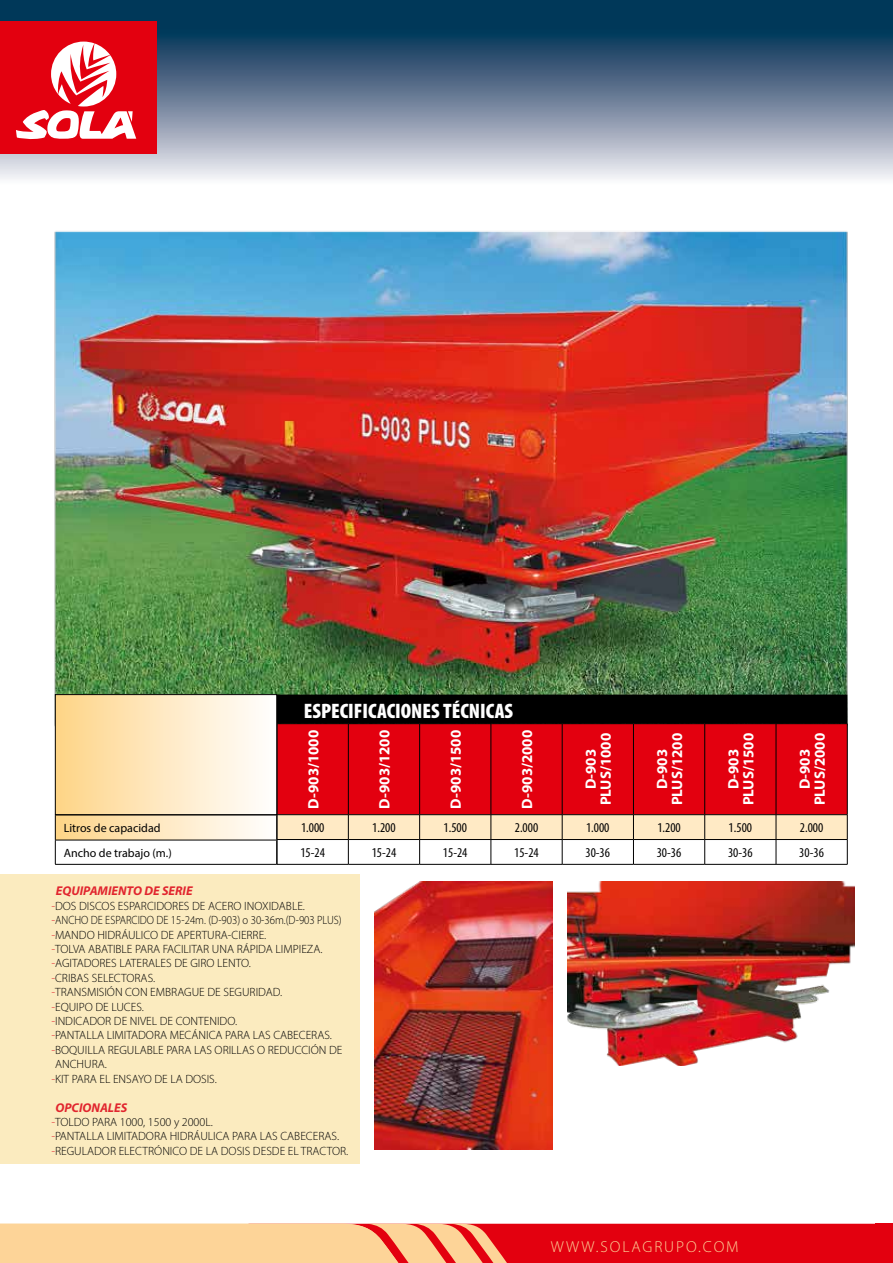
<style>
.page{position:relative;width:893px;height:1263px;background:#fff}
.page>*{position:absolute;margin:0;border:0;box-sizing:border-box;transform-origin:0 0}
.t1{font:900 condensed 21px "Myriad Pro";color:#fff}
.t2{font:300 15.9px "Myriad Pro";letter-spacing:.12em;color:#fdd498}
.t3{font:700 15px/15px "Myriad Pro";color:#fff;text-align:center}
.t4{font:condensed 13.5px "Myriad Pro";color:#000}
.t5{font:italic 700 12.75px "Myriad Pro";color:#e1252e}
.t6{font:300 12px/14.4px "Myriad Pro";color:#000}
.t7{font:300 12px "Myriad Pro";color:#000;scale:.9 1}
.t8{font:12px/24.8px "Myriad Pro";color:#000}
.s1{font-size:12.75px;color:#e1252e}
</style>
<div class="page">
<div style="left:0;top:0;width:893px;height:195px;background:#003859"></div>
<div style="left:0;top:21px;width:156px;height:133px;background:#e3000f"></div>
<img style="left:4px;top:21px;width:889px;height:1203px">
<img style="left:567px;top:881px;width:287px;height:185px">
<img style="left:374px;top:881px;width:179px;height:268px">
<div style="left:278px;top:724px;width:569px;height:90px;background:#e3000f"></div>
<hr style="left:277px;top:723px;width:71px;height:1px;background:#000">
<hr style="left:277px;top:724px;width:1px;height:90px;background:#000">
<hr style="left:348px;top:723px;width:72px;height:1px;background:#000">
<hr style="left:348px;top:724px;width:1px;height:90px;background:#000">
<hr style="left:420px;top:723px;width:71px;height:1px;background:#000">
<hr style="left:419px;top:724px;width:1px;height:90px;background:#000">
<hr style="left:491px;top:723px;width:71px;height:1px;background:#000">
<hr style="left:491px;top:724px;width:1px;height:90px;background:#000">
<hr style="left:562px;top:723px;width:71px;height:1px;background:#000">
<hr style="left:562px;top:724px;width:1px;height:90px;background:#000">
<hr style="left:633px;top:723px;width:72px;height:1px;background:#000">
<hr style="left:633px;top:724px;width:1px;height:90px;background:#000">
<hr style="left:705px;top:723px;width:71px;height:1px;background:#000">
<hr style="left:704px;top:724px;width:1px;height:90px;background:#000">
<hr style="left:776px;top:723px;width:71px;height:1px;background:#000">
<hr style="left:776px;top:724px;width:1px;height:90px;background:#000">
<hr style="left:847px;top:724px;width:1px;height:90px;background:#000">
<hr style="left:277px;top:814px;width:71px;height:1px;background:#000">
<hr style="left:348px;top:814px;width:72px;height:1px;background:#000">
<hr style="left:420px;top:814px;width:71px;height:1px;background:#000">
<hr style="left:491px;top:814px;width:71px;height:1px;background:#000">
<hr style="left:562px;top:814px;width:71px;height:1px;background:#000">
<hr style="left:633px;top:814px;width:72px;height:1px;background:#000">
<hr style="left:705px;top:814px;width:71px;height:1px;background:#000">
<hr style="left:776px;top:814px;width:71px;height:1px;background:#000">
<hr style="left:277px;top:864px;width:71px;height:1px;background:#000">
<hr style="left:348px;top:864px;width:72px;height:1px;background:#000">
<hr style="left:420px;top:864px;width:71px;height:1px;background:#000">
<hr style="left:491px;top:864px;width:71px;height:1px;background:#000">
<hr style="left:562px;top:864px;width:71px;height:1px;background:#000">
<hr style="left:633px;top:864px;width:72px;height:1px;background:#000">
<hr style="left:705px;top:864px;width:71px;height:1px;background:#000">
<hr style="left:776px;top:864px;width:71px;height:1px;background:#000">
<div style="left:277px;top:695px;width:570px;height:28px;background:#000"></div>
<div style="left:55px;top:815px;width:222px;height:25px;background:linear-gradient(to right,#fed488,#fff)"></div>
<div style="left:55px;top:840px;width:222px;height:24px;background:#fff"></div>
<hr style="left:55px;top:815px;width:222px;height:1px;background:#000">
<hr style="left:55px;top:840px;width:222px;height:1px;background:#000">
<svg style="left:55px;top:815px;width:1px;height:49px"></svg>
<svg style="left:276px;top:815px;width:572px;height:49px"></svg>
<hr style="left:55px;top:864px;width:222px;height:1px;background:#000">
<div style="left:55px;top:695px;width:222px;height:119px;background:linear-gradient(to right,#fed487,#fff)"></div>
<div style="left:55px;top:694px;width:222px;height:121px;border:1px solid #000"></div>
<svg style="left:0;top:1224px;width:893px;height:39px;background:#f06d55"></svg>
<p class="t8" style="left:64px;top:815px;width:110px">Litros de capacidad<br>Ancho de trabajo (m.)</p>
<h1 class="t1" style="left:304px;top:697px;width:211px">ESPECIFICACIONES TÉCNICAS</h1>
<p class="t3" style="left:305px;top:808px;width:80px;rotate:-90deg">D-903/1000</p>
<p class="t3" style="left:377px;top:808px;width:80px;rotate:-90deg">D-903/1200</p>
<p class="t3" style="left:448px;top:808px;width:80px;rotate:-90deg">D-903/1500</p>
<p class="t3" style="left:519px;top:808px;width:80px;rotate:-90deg">D-903/2000</p>
<p class="t3" style="left:583px;top:805px;width:74px;rotate:-90deg">D-903<br>PLUS/1000</p>
<p class="t3" style="left:654px;top:805px;width:74px;rotate:-90deg">D-903<br>PLUS/1200</p>
<p class="t3" style="left:725px;top:805px;width:74px;rotate:-90deg">D-903<br>PLUS/1500</p>
<p class="t3" style="left:797px;top:805px;width:74px;rotate:-90deg">D-903<br>PLUS/2000</p>
<p class="t4" style="left:301px;top:819px;width:25px">1.000</p>
<p class="t4" style="left:372px;top:819px;width:25px">1.200</p>
<p class="t4" style="left:444px;top:819px;width:25px">1.500</p>
<p class="t4" style="left:515px;top:819px;width:25px">2.000</p>
<p class="t4" style="left:586px;top:819px;width:25px">1.000</p>
<p class="t4" style="left:657px;top:819px;width:25px">1.200</p>
<p class="t4" style="left:729px;top:819px;width:25px">1.500</p>
<p class="t4" style="left:800px;top:819px;width:25px">2.000</p>
<p class="t4" style="left:300px;top:844px;width:26px">15-24</p>
<p class="t4" style="left:372px;top:844px;width:26px">15-24</p>
<p class="t4" style="left:443px;top:844px;width:26px">15-24</p>
<p class="t4" style="left:514px;top:844px;width:26px">15-24</p>
<p class="t4" style="left:585px;top:844px;width:26px">30-36</p>
<p class="t4" style="left:657px;top:844px;width:26px">30-36</p>
<p class="t4" style="left:728px;top:844px;width:26px">30-36</p>
<p class="t4" style="left:799px;top:844px;width:26px">30-36</p>
<p class="t5" style="left:56px;top:883px;width:138px">EQUIPAMIENTO DE SERIE</p>
<p class="t6" style="left:51px;top:898px;width:255px"><span class="s1">-</span>DOS DISCOS ESPARCIDORES DE ACERO INOXIDABLE.</p>
<p class="t7" style="left:51px;top:913px;width:324px"><span class="s1">-</span>ANCHO DE ESPARCIDO DE 15-24m. (D-903) o 30-36m.(D-903 PLUS)</p>
<p class="t6" style="left:51px;top:927px;width:217px"><span class="s1">-</span>MANDO HIDRÁULICO DE APERTURA-CIERRE.</p>
<p class="t6" style="left:51px;top:942px;width:273px"><span class="s1">-</span>TOLVA ABATIBLE PARA FACILITAR UNA RÁPIDA LIMPIEZA.</p>
<p class="t6" style="left:51px;top:956px;width:201px"><span class="s1">-</span>AGITADORES LATERALES DE GIRO LENTO.</p>
<p class="t6" style="left:51px;top:970px;width:105px"><span class="s1">-</span>CRIBAS SELECTORAS.</p>
<p class="t6" style="left:51px;top:985px;width:233px"><span class="s1">-</span>TRANSMISIÓN CON EMBRAGUE DE SEGURIDAD.</p>
<p class="t6" style="left:51px;top:999px;width:94px"><span class="s1">-</span>EQUIPO DE LUCES.</p>
<p class="t6" style="left:51px;top:1014px;width:187px"><span class="s1">-</span>INDICADOR DE NIVEL DE CONTENIDO.</p>
<p class="t6" style="left:51px;top:1028px;width:282px"><span class="s1">-</span>PANTALLA LIMITADORA MECÁNICA PARA LAS CABECERAS.</p>
<p class="t6" style="left:51px;top:1042px;width:293px"><span class="s1">-</span>BOQUILLA REGULABLE PARA LAS ORILLAS O REDUCCIÓN DE</p>
<p class="t6" style="left:55px;top:1057px;width:53px">ANCHURA.</p>
<p class="t6" style="left:51px;top:1071px;width:167px"><span class="s1">-</span>KIT PARA EL ENSAYO DE LA DOSIS.</p>
<p class="t5" style="left:55px;top:1099px;width:73px">OPCIONALES</p>
<p class="t6" style="left:51px;top:1114px;width:298px"><span class="s1">-</span>TOLDO PARA 1000, 1500 y 2000L.<br><span class="s1">-</span>PANTALLA LIMITADORA HIDRÁULICA PARA LAS CABECERAS. <span class="s1">-</span>REGULADOR ELECTRÓNICO DE LA DOSIS DESDE EL TRACTOR.</p>
<h2 class="t2" style="left:551px;top:1237px;width:189px">WWW.SOLAGRUPO.COM</h2>
</div>
